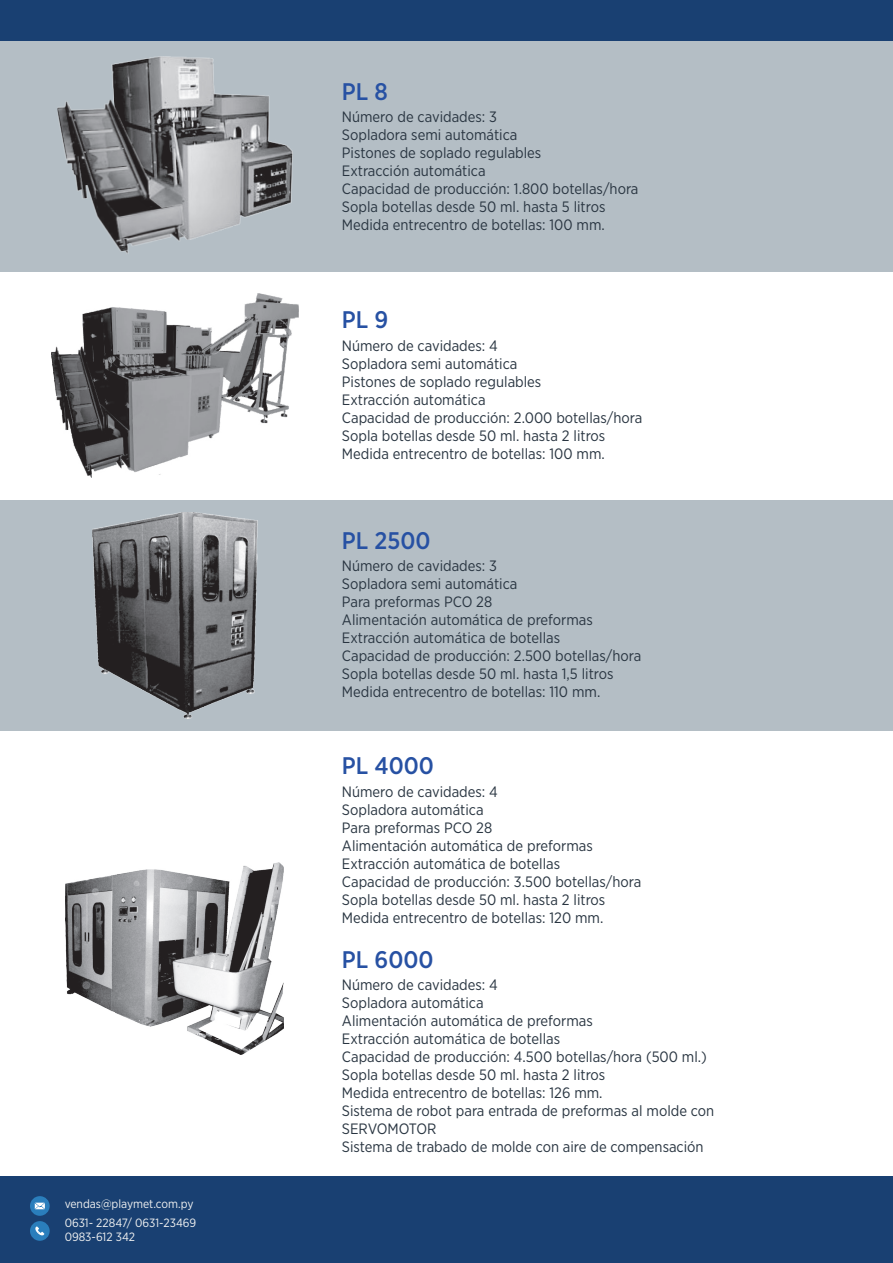
<style>
.page{position:relative;width:893px;height:1263px;background:#fff}
.page>*{position:absolute;margin:0;border:0;box-sizing:border-box;transform-origin:0 0}
.t1{font:500 24px "Gotham Narrow";color:#2751a3}
.t2{font:15px/18px "Gotham Narrow";color:#293541}
.t3{font:12px/18.6px "Gotham Narrow";color:#f0f1f1}
</style>
<div class="page">
<div style="left:0;top:41px;width:893px;height:230px;background:#b4bec5"></div>
<div style="left:0;top:500px;width:893px;height:231px;background:#b4bec5"></div>
<div style="left:0;top:1177px;width:893px;height:86px;background:#194072"></div>
<svg style="left:30px;top:1196px;width:20px;height:20px"></svg>
<svg style="left:35px;top:1203px;width:10px;height:6px"></svg>
<div style="left:30px;top:1221px;width:20px;height:20px;background:#2a7ebc;border-radius:50%"></div>
<svg style="left:35px;top:1226px;width:9px;height:10px"></svg>
<div style="left:0;top:0;width:893px;height:41px;background:#194072"></div>
<img style="left:112px;top:56px;width:180px;height:184px">
<img style="left:57px;top:98px;width:129px;height:155px">
<img style="left:51px;top:293px;width:247px;height:184px">
<img style="left:92px;top:512px;width:165px;height:207px">
<img style="left:66px;top:862px;width:218px;height:193px">
<p class="t3" style="left:65px;top:1194px;width:133px">vendas@playmet.com.py<br>0631- 22847/ 0631-23469</p>
<p class="t3" style="left:65px;top:1228px;width:72px">0983-612 342</p>
<h1 class="t1" style="left:342px;top:76px;width:48px">PL 8</h1>
<p class="t2" style="left:342px;top:108px;width:298px">Número de cavidades: 3<br>Sopladora semi automática<br>Pistones de soplado regulables<br>Extracción automática<br>Capacidad de producción: 1.800 botellas/hora Sopla botellas desde 50 ml. hasta 5 litros Medida entrecentro de botellas: 100 mm.</p>
<h1 class="t1" style="left:342px;top:304px;width:48px">PL 9</h1>
<p class="t2" style="left:342px;top:336px;width:302px">Número de cavidades: 4<br>Sopladora semi automática<br>Pistones de soplado regulables<br>Extracción automática<br>Capacidad de producción: 2.000 botellas/hora Sopla botellas desde 50 ml. hasta 2 litros Medida entrecentro de botellas: 100 mm.</p>
<h1 class="t1" style="left:342px;top:525px;width:90px">PL 2500</h1>
<p class="t2" style="left:342px;top:556px;width:301px">Número de cavidades: 3<br>Sopladora semi automática<br>Para preformas PCO 28<br>Alimentación automática de preformas Extracción automática de botellas<br>Capacidad de producción: 2.500 botellas/hora Sopla botellas desde 50 ml. hasta 1,5 litros Medida entrecentro de botellas: 110 mm.</p>
<h1 class="t1" style="left:342px;top:751px;width:94px">PL 4000</h1>
<p class="t2" style="left:342px;top:782px;width:301px">Número de cavidades: 4<br>Sopladora automática<br>Para preformas PCO 28<br>Alimentación automática de preformas Extracción automática de botellas<br>Capacidad de producción: 3.500 botellas/hora Sopla botellas desde 50 ml. hasta 2 litros Medida entrecentro de botellas: 120 mm.</p>
<h1 class="t1" style="left:342px;top:944px;width:93px">PL 6000</h1>
<p class="t2" style="left:342px;top:975px;width:374px">Número de cavidades: 4<br>Sopladora automática<br>Alimentación automática de preformas<br>Extracción automática de botellas<br>Capacidad de producción: 4.500 botellas/hora (500 ml.)<br>Sopla botellas desde 50 ml. hasta 2 litros<br>Medida entrecentro de botellas: 126 mm.<br>Sistema de robot para entrada de preformas al molde con SERVOMOTOR<br>Sistema de trabado de molde con aire de compensación</p>
</div>
